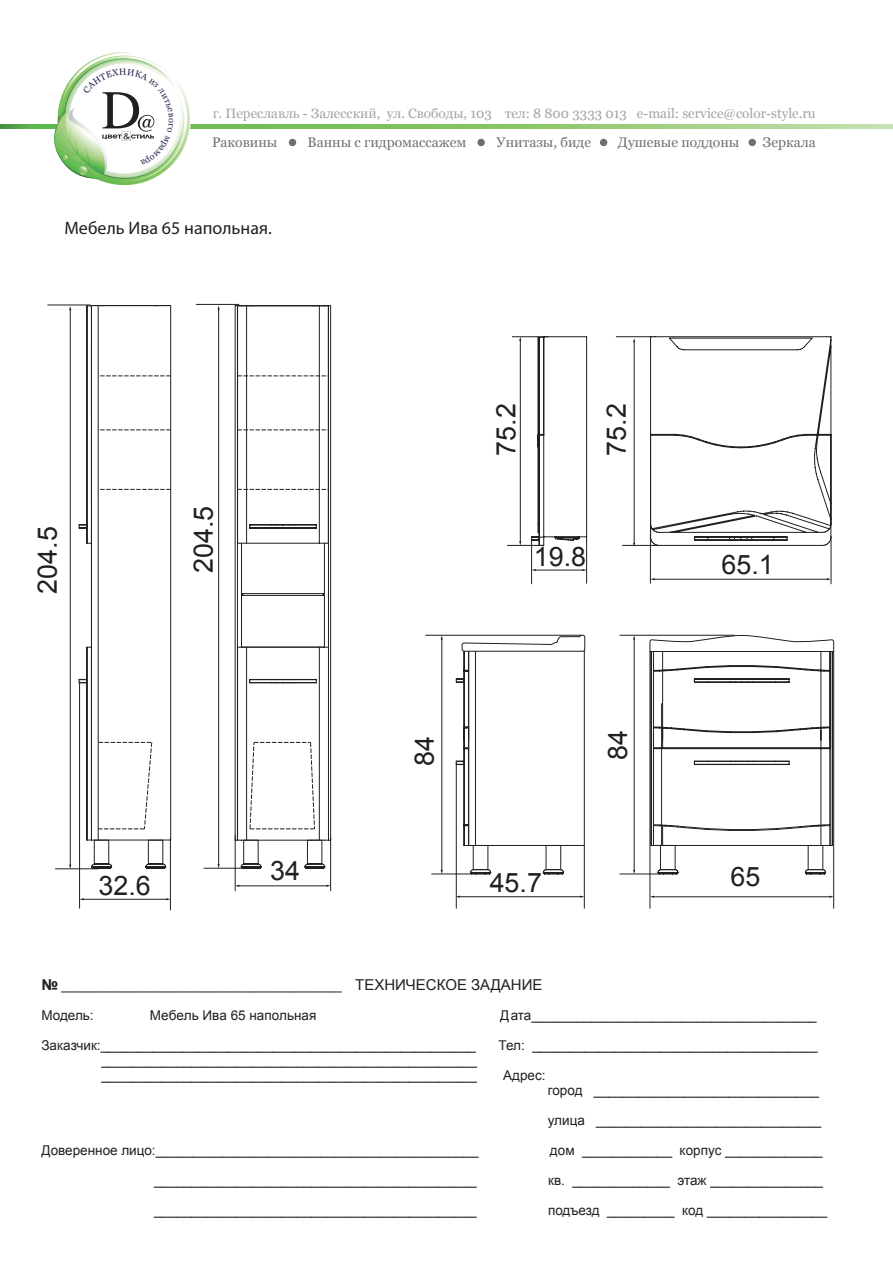
<style>
.page{position:relative;width:893px;height:1263px;background:#fff}
.page>*{position:absolute;margin:0;border:0;box-sizing:border-box;transform-origin:0 0}
.t1{font:26.85px "Arial";color:#231f20}
.t2{font:18px "Myriad Pro";color:#231f20}
.t3{font:13.95px "Georgia";color:#6d7073}
.t4{font:13.5px/15px "Arial";color:#231f20}
.t5{font:13.5px "Georgia";color:#9fa3a7}
.t6{font:13.5px "Arial";letter-spacing:-.02em;color:#231f20}
.t7{font:12px "Arial";color:#231f20}
.s1{font-weight:700;font-size:15px}
.s2{font-size:15px}
</style>
<div class="page">
<svg style="left:0;top:124px;width:893px;height:5px;background:#8fc872"></svg>
<div style="left:289px;top:139px;width:7px;height:7px;background:#6d7073;border-radius:50%"></div>
<div style="left:477px;top:139px;width:8px;height:7px;background:#6d7073;border-radius:50%"></div>
<div style="left:600px;top:139px;width:7px;height:7px;background:#6d7073;border-radius:50%"></div>
<div style="left:748px;top:139px;width:8px;height:7px;background:#6d7073;border-radius:50%"></div>
<hr style="left:246px;top:647px;width:1px;height:193px;background:#231f20">
<hr style="left:238px;top:647px;width:90px;height:1px;background:#231f20">
<hr style="left:319px;top:647px;width:1px;height:193px;background:#231f20">
<hr style="left:319px;top:306px;width:1px;height:237px;background:#231f20">
<hr style="left:238px;top:543px;width:90px;height:1px;background:#231f20">
<hr style="left:238px;top:306px;width:90px;height:1px;background:#231f20">
<hr style="left:246px;top:306px;width:1px;height:237px;background:#231f20">
<hr style="left:250px;top:528px;width:66px;height:1px;background:#231f20">
<hr style="left:250px;top:524px;width:66px;height:1px;background:#231f20">
<hr style="left:250px;top:527px;width:66px;height:1px;background:#231f20">
<hr style="left:283px;top:525px;width:33px;height:1px;background:#231f20">
<svg style="left:283px;top:525px;width:12px;height:1px"></svg>
<hr style="left:250px;top:525px;width:33px;height:1px;background:#231f20">
<hr style="left:250px;top:679px;width:66px;height:1px;background:#231f20">
<hr style="left:250px;top:682px;width:66px;height:1px;background:#231f20">
<svg style="left:283px;top:680px;width:12px;height:1px"></svg>
<hr style="left:241px;top:305px;width:83px;height:1px;background:#231f20">
<hr style="left:330px;top:305px;width:1px;height:535px;background:#231f20">
<hr style="left:328px;top:305px;width:1px;height:535px;background:#231f20">
<hr style="left:324px;top:543px;width:1px;height:104px;background:#231f20">
<hr style="left:235px;top:306px;width:1px;height:534px;background:#231f20">
<hr style="left:241px;top:543px;width:1px;height:104px;background:#231f20">
<hr style="left:237px;top:306px;width:1px;height:534px;background:#231f20">
<svg style="left:235px;top:305px;width:7px;height:2px"></svg>
<hr style="left:243px;top:593px;width:80px;height:1px;background:#231f20">
<hr style="left:243px;top:595px;width:80px;height:1px;background:#231f20">
<hr style="left:87px;top:647px;width:1px;height:193px;background:#231f20">
<hr style="left:86px;top:647px;width:1px;height:193px;background:#231f20">
<hr style="left:86px;top:306px;width:1px;height:237px;background:#231f20">
<hr style="left:87px;top:306px;width:1px;height:237px;background:#231f20">
<svg style="left:79px;top:679px;width:7px;height:4px"></svg>
<hr style="left:91px;top:305px;width:1px;height:535px;background:#231f20">
<hr style="left:91px;top:305px;width:80px;height:1px;background:#231f20">
<hr style="left:170px;top:306px;width:1px;height:534px;background:#231f20">
<hr style="left:98px;top:305px;width:1px;height:535px;background:#231f20">
<svg style="left:79px;top:522px;width:12px;height:22px"></svg>
<svg style="left:87px;top:306px;width:4px;height:22px"></svg>
<hr style="left:196px;top:304px;width:43px;height:1px;background:#231f20">
<hr style="left:218px;top:309px;width:1px;height:556px;background:#231f20">
<svg style="left:87px;top:839px;width:243px;height:30px"></svg>
<hr style="left:330px;top:837px;width:1px;height:54px;background:#231f20">
<hr style="left:235px;top:835px;width:1px;height:56px;background:#231f20">
<hr style="left:238px;top:885px;width:89px;height:1px;background:#231f20">
<hr style="left:170px;top:837px;width:1px;height:73px;background:#231f20">
<hr style="left:79px;top:683px;width:1px;height:225px;background:#231f20">
<hr style="left:83px;top:899px;width:84px;height:1px;background:#231f20">
<hr style="left:48px;top:305px;width:43px;height:1px;background:#231f20">
<hr style="left:55px;top:868px;width:43px;height:1px;background:#231f20">
<hr style="left:70px;top:309px;width:1px;height:556px;background:#231f20">
<svg style="left:650px;top:336px;width:181px;height:210px"></svg>
<svg style="left:531px;top:336px;width:56px;height:210px"></svg>
<hr style="left:512px;top:336px;width:36px;height:1px;background:#231f20">
<hr style="left:520px;top:340px;width:1px;height:202px;background:#231f20">
<hr style="left:507px;top:545px;width:36px;height:1px;background:#231f20">
<hr style="left:586px;top:536px;width:1px;height:48px;background:#231f20">
<hr style="left:531px;top:538px;width:1px;height:46px;background:#231f20">
<hr style="left:535px;top:570px;width:48px;height:1px;background:#231f20">
<hr style="left:616px;top:336px;width:36px;height:1px;background:#231f20">
<hr style="left:622px;top:545px;width:36px;height:1px;background:#231f20">
<hr style="left:634px;top:341px;width:1px;height:202px;background:#231f20">
<hr style="left:650px;top:533px;width:1px;height:51px;background:#231f20">
<hr style="left:831px;top:536px;width:1px;height:48px;background:#231f20">
<hr style="left:654px;top:579px;width:174px;height:1px;background:#231f20">
<hr style="left:584px;top:845px;width:1px;height:63px;background:#231f20">
<svg style="left:456px;top:679px;width:5px;height:4px"></svg>
<svg style="left:456px;top:761px;width:5px;height:4px"></svg>
<svg style="left:470px;top:870px;width:94px;height:5px"></svg>
<svg style="left:649px;top:639px;width:185px;height:236px"></svg>
<svg style="left:461px;top:635px;width:362px;height:235px"></svg>
<hr style="left:619px;top:635px;width:116px;height:1px;background:#231f20">
<hr style="left:619px;top:874px;width:40px;height:1px;background:#231f20">
<hr style="left:634px;top:639px;width:1px;height:232px;background:#231f20">
<hr style="left:431px;top:874px;width:40px;height:1px;background:#231f20">
<hr style="left:425px;top:635px;width:157px;height:1px;background:#231f20">
<hr style="left:442px;top:639px;width:1px;height:232px;background:#231f20">
<hr style="left:661px;top:703px;width:1px;height:142px;background:#231f20">
<hr style="left:456px;top:763px;width:1px;height:145px;background:#231f20">
<hr style="left:459px;top:896px;width:122px;height:1px;background:#231f20">
<hr style="left:650px;top:651px;width:1px;height:257px;background:#231f20">
<hr style="left:833px;top:651px;width:1px;height:257px;background:#231f20">
<hr style="left:653px;top:896px;width:177px;height:1px;background:#231f20">
<svg style="left:238px;top:489px;width:90px;height:1px"></svg>
<svg style="left:238px;top:430px;width:90px;height:1px"></svg>
<svg style="left:238px;top:376px;width:90px;height:1px"></svg>
<svg style="left:250px;top:742px;width:65px;height:88px"></svg>
<svg style="left:98px;top:742px;width:54px;height:88px"></svg>
<svg style="left:100px;top:489px;width:71px;height:1px"></svg>
<svg style="left:98px;top:430px;width:73px;height:1px"></svg>
<svg style="left:98px;top:376px;width:73px;height:1px"></svg>
<svg style="left:45px;top:52px;width:149px;height:133px"></svg>
<p class="t5" style="left:213px;top:105px;width:604px">г. Переславль - Залесский, ул. Свободы, 103 тел: 8 800 3333 013 e-mail: service@color-style.ru</p>
<p class="t3" style="left:212px;top:134px;width:67px">Раковины</p>
<p class="t3" style="left:308px;top:134px;width:160px">Ванны с гидромассажем</p>
<p class="t3" style="left:497px;top:134px;width:96px">Унитазы, биде</p>
<p class="t3" style="left:618px;top:134px;width:123px">Душевые поддоны</p>
<p class="t3" style="left:763px;top:134px;width:55px">Зеркала</p>
<h2 class="t2" style="left:64px;top:217px;width:209px">Мебель Ива 65 напольная.</h2>
<h1 class="t1" style="left:30px;top:593px;width:69px;rotate:-90deg">204.5</h1>
<h1 class="t1" style="left:186px;top:573px;width:69px;rotate:-90deg">204.5</h1>
<h1 class="t1" style="left:99px;top:868px;width:54px">32.6</h1>
<h1 class="t1" style="left:270px;top:853px;width:31px">34</h1>
<h1 class="t1" style="left:488px;top:456px;width:54px;rotate:-90deg">75.2</h1>
<h1 class="t1" style="left:599px;top:456px;width:54px;rotate:-90deg">75.2</h1>
<h1 class="t1" style="left:534px;top:539px;width:54px">19.8</h1>
<h1 class="t1" style="left:407px;top:766px;width:31px;rotate:-90deg">84</h1>
<h1 class="t1" style="left:600px;top:760px;width:31px;rotate:-90deg">84</h1>
<h1 class="t1" style="left:721px;top:547px;width:54px">65.1</h1>
<h1 class="t1" style="left:490px;top:865px;width:54px">45.7</h1>
<h1 class="t1" style="left:730px;top:859px;width:31px">65</h1>
<p class="t7" style="left:41px;top:978px;width:503px"><span class="s1">№</span> __________________________________________ <span class="s2">ТЕХНИЧЕСКОЕ ЗАДАНИЕ</span></p>
<p class="t4" style="left:41px;top:1008px;width:54px">Модель:</p>
<p class="t4" style="left:150px;top:1008px;width:168px">Мебель Ива 65 напольная</p>
<p class="t4" style="left:500px;top:1008px;width:318px">Дата______________________________________</p>
<p class="t4" style="left:41px;top:1038px;width:436px">Заказчик:__________________________________________________</p>
<p class="t4" style="left:498px;top:1038px;width:321px">Тел: ______________________________________</p>
<p class="t4" style="left:101px;top:1053px;width:377px">__________________________________________________ __________________________________________________</p>
<p class="t4" style="left:503px;top:1068px;width:44px">Адрес:</p>
<p class="t4" style="left:548px;top:1083px;width:273px">город ______________________________</p>
<p class="t4" style="left:548px;top:1113px;width:275px">улица ______________________________</p>
<p class="t4" style="left:41px;top:1143px;width:439px">Доверенное лицо:___________________________________________</p>
<p class="t4" style="left:550px;top:1143px;width:274px">дом ____________ корпус _____________</p>
<p class="t4" style="left:154px;top:1173px;width:324px">___________________________________________</p>
<p class="t4" style="left:548px;top:1173px;width:276px">кв. _____________ этаж _______________</p>
<p class="t4" style="left:154px;top:1203px;width:324px">___________________________________________</p>
<p class="t6" style="left:548px;top:1201px;width:281px">подъезд _________ код ________________</p>
</div>
